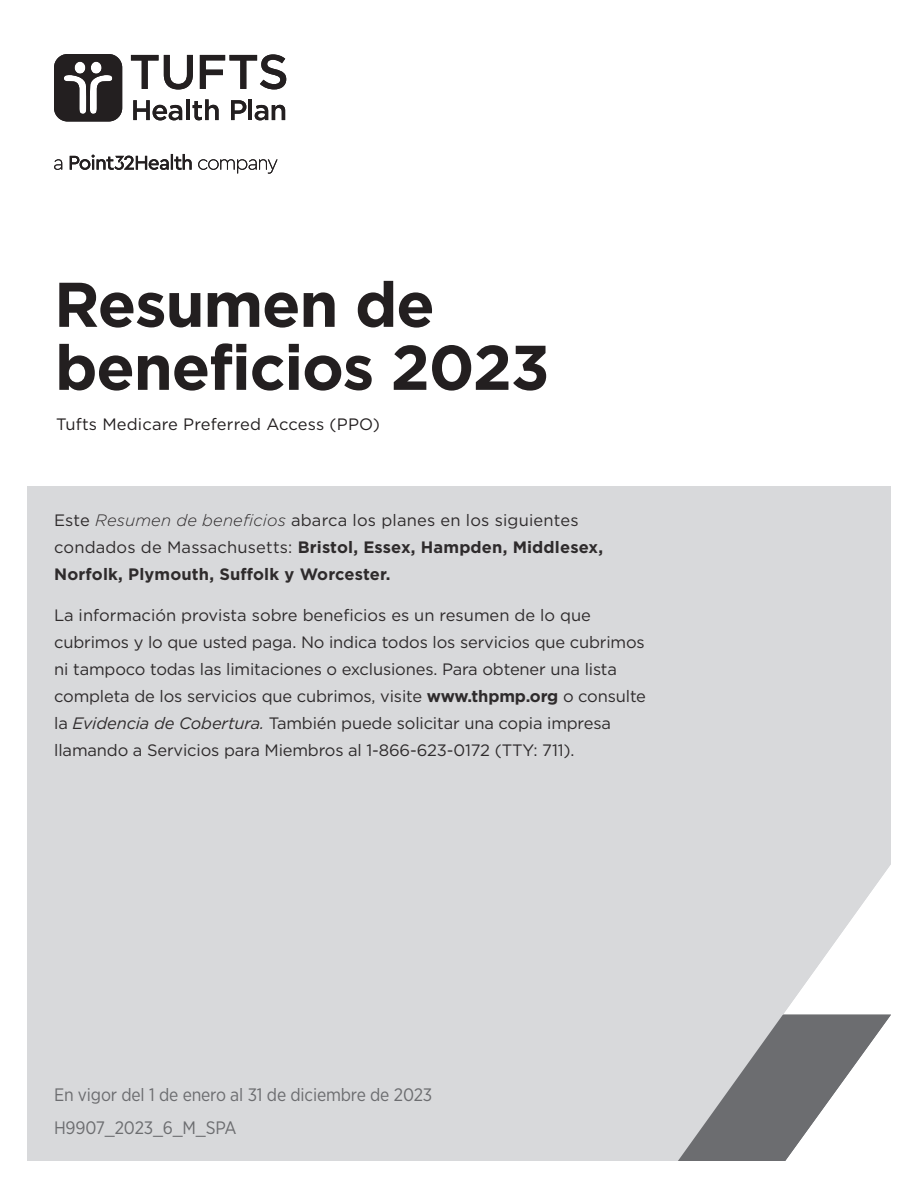
<style>
.page{position:relative;width:918px;height:1188px;background:#fff}
.page>*{position:absolute;margin:0;border:0;box-sizing:border-box;transform-origin:0 0}
.t1{font:700 63px/63px "Gotham";letter-spacing:-.02em;color:#231f20}
.Disclaimer__No_Rule{font:18px "Gotham Narrow";letter-spacing:-.01em;color:#6c6d70}
.Body_Gotham{font:16.5px/27px "Gotham";letter-spacing:-.01em;color:#2e2b2c}
.Body_Gotham-2{font:700 16.5px/27px "Gotham";letter-spacing:.01em;color:#2e2b2c}
.Subtitle{font:16.5px "Gotham";letter-spacing:.01em;color:#231f20}
.s1{font-weight:400}
.s2{font-weight:300;font-style:italic}
.s3{font-weight:700}
.s4{font-style:italic}
</style>
<div class="page">
<div style="left:27px;top:486px;width:864px;height:675px;background:#d8d9db"></div>
<svg style="left:54px;top:154px;width:224px;height:20px"></svg>
<svg style="left:131px;top:55px;width:62px;height:34px"></svg>
<svg style="left:200px;top:54px;width:86px;height:35px"></svg>
<svg style="left:133px;top:100px;width:49px;height:20px"></svg>
<hr style="left:186px;top:99px;width:4px;height:21px;background:#231f20">
<svg style="left:193px;top:99px;width:26px;height:21px"></svg>
<svg style="left:231px;top:100px;width:15px;height:20px"></svg>
<hr style="left:249px;top:99px;width:3px;height:21px;background:#231f20">
<svg style="left:255px;top:105px;width:30px;height:15px"></svg>
<svg style="left:54px;top:54px;width:68px;height:68px"></svg>
<p class="t1" style="left:54px;top:273px;width:497px">Resumen de beneficios 2023</p>
<p class="Subtitle" style="left:56px;top:414px;width:325px">Tufts Medicare Preferred Access (PPO)</p>
<p class="Body_Gotham-2" style="left:54px;top:507px;width:551px"><span class="s1">Este</span> <span class="s2">Resumen de beneficios</span> <span class="s1">abarca los planes en los siguientes condados de Massachusetts:</span> Bristol, Essex, Hampden, Middlesex,<br>Norfolk, Plymouth, Suffolk y Worcester.</p>
<p class="Body_Gotham" style="left:54px;top:601px;width:594px">La información provista sobre beneficios es un resumen de lo que cubrimos y lo que usted paga. No indica todos los servicios que cubrimos ni tampoco todas las limitaciones o exclusiones. Para obtener una lista completa de los servicios que cubrimos, visite <span class="s3">www.thpmp.org</span> o consulte la <span class="s4">Evidencia de Cobertura.</span> También puede solicitar una copia impresa llamando a Servicios para Miembros al 1-866-623-0172 (TTY: 711).</p>
<p class="Disclaimer__No_Rule" style="left:54px;top:1084px;width:380px">En vigor del 1 de enero al 31 de diciembre de 2023</p>
<p class="Disclaimer__No_Rule" style="left:54px;top:1117px;width:184px">H9907_2023_6_M_SPA</p>
</div>
